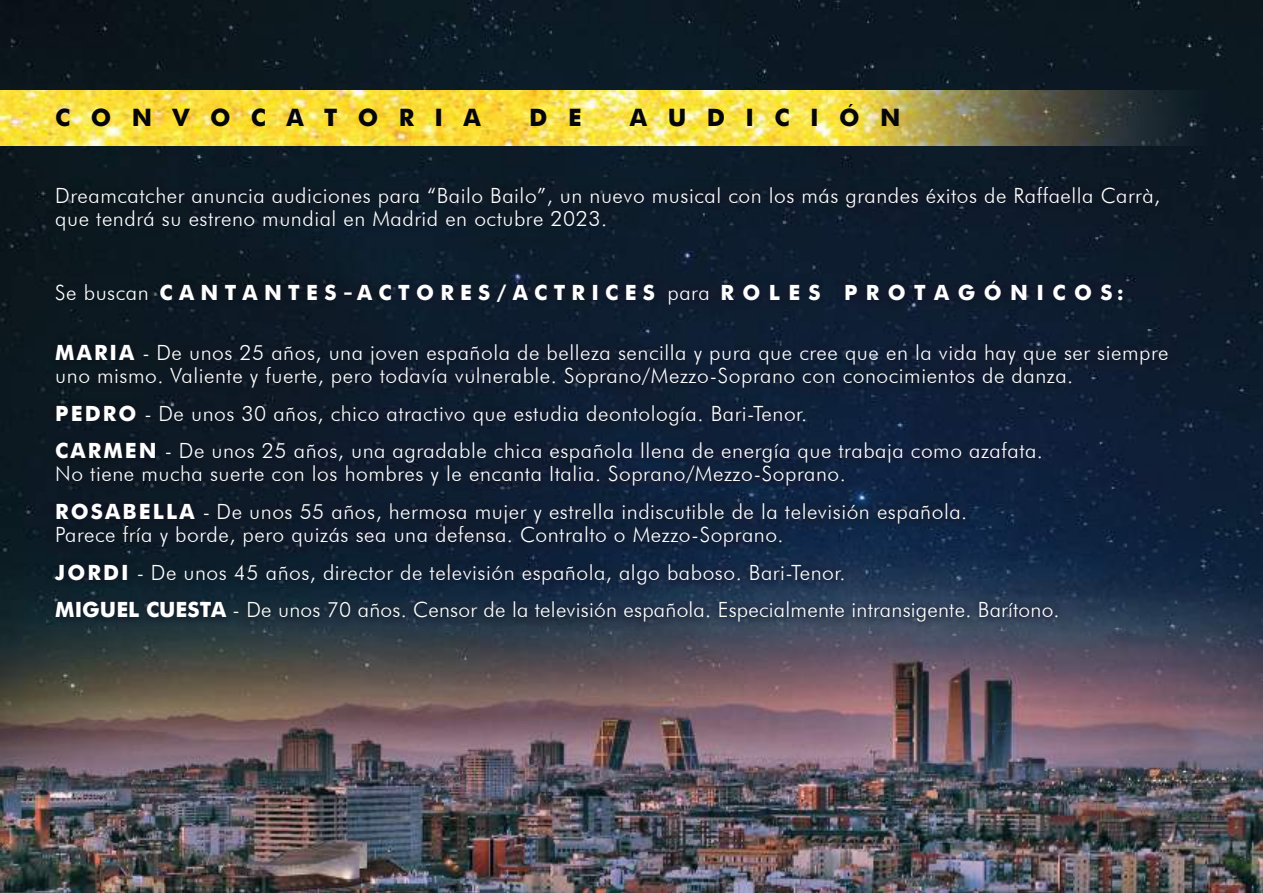
<style>
.page{position:relative;width:1263px;height:893px;background:#fff}
.page>*{position:absolute;margin:0;border:0;box-sizing:border-box;transform-origin:0 0}
.t1{font:700 24px "Futura";letter-spacing:.85em;color:#05060b}
.t2{font:300 21px/37.5px "Futura BT";letter-spacing:.025em;color:#fff}
.t3{font:700 21px "Futura";letter-spacing:.3em;color:#fff}
.s1{font-family:"Futura BT";font-weight:300}
.s2{font-family:"Futura";font-weight:700}
</style>
<div class="page">
<img style="left:0;top:0;width:1263px;height:893px">
<img style="left:47px;top:178px;width:1129px;height:453px">
<img style="left:0;top:90px;width:1241px;height:56px">
<p class="t1" style="left:55px;top:100px;width:427px">CONVOCATORIA</p>
<p class="t1" style="left:529px;top:100px;width:54px">D E</p>
<p class="t1" style="left:630px;top:100px;width:272px">AUDICIÓN</p>
<p class="t2" style="left:55px;top:184px;width:1106px;line-height:23.2px">Dreamcatcher anuncia audiciones para “Bailo Bailo”, un nuevo musical con los más grandes éxitos de Raffaella Carrà, que tendrá su estreno mundial en Madrid en octubre 2023.</p>
<p class="t3" style="left:55px;top:277px;width:1070px"><span class="s1">Se buscan</span> CANTANTES-ACTORES/ACTRICES <span class="s1">para</span> ROLES PROTAGÓNICOS:</p>
<p class="t2" style="left:55px;top:341px;width:1115px;line-height:23.2px"><span class="s2">MARIA</span> - De unos 25 años, una joven española de belleza sencilla y pura que cree que en la vida hay que ser siempre uno mismo. Valiente y fuerte, pero todavía vulnerable. Soprano/Mezzo-Soprano con conocimientos de danza.</p>
<p class="t2" style="left:55px;top:394px;width:989px"><span class="s2">PEDRO</span> - De unos 30 años, chico atractivo que estudia deontología. Bari-Tenor.<br><span class="s2">CARMEN</span> - De unos 25 años, una agradable chica española llena de energía que trabaja como azafata.</p>
<p class="t2" style="left:55px;top:455px;width:913px">No tiene mucha suerte con los hombres y le encanta Italia. Soprano/Mezzo-Soprano.<br><span class="s2">ROSABELLA</span> - De unos 55 años, hermosa mujer y estrella indiscutible de la televisión española.</p>
<p class="t2" style="left:55px;top:516px;width:1006px">Parece fría y borde, pero quizás sea una defensa. Contralto o Mezzo-Soprano.<br><span class="s2">JORDI</span> - De unos 45 años, director de televisión española, algo baboso. Bari-Tenor.<br><span class="s2">MIGUEL CUESTA</span> - De unos 70 años. Censor de la televisión española. Especialmente intransigente. Barítono.</p>
</div>
